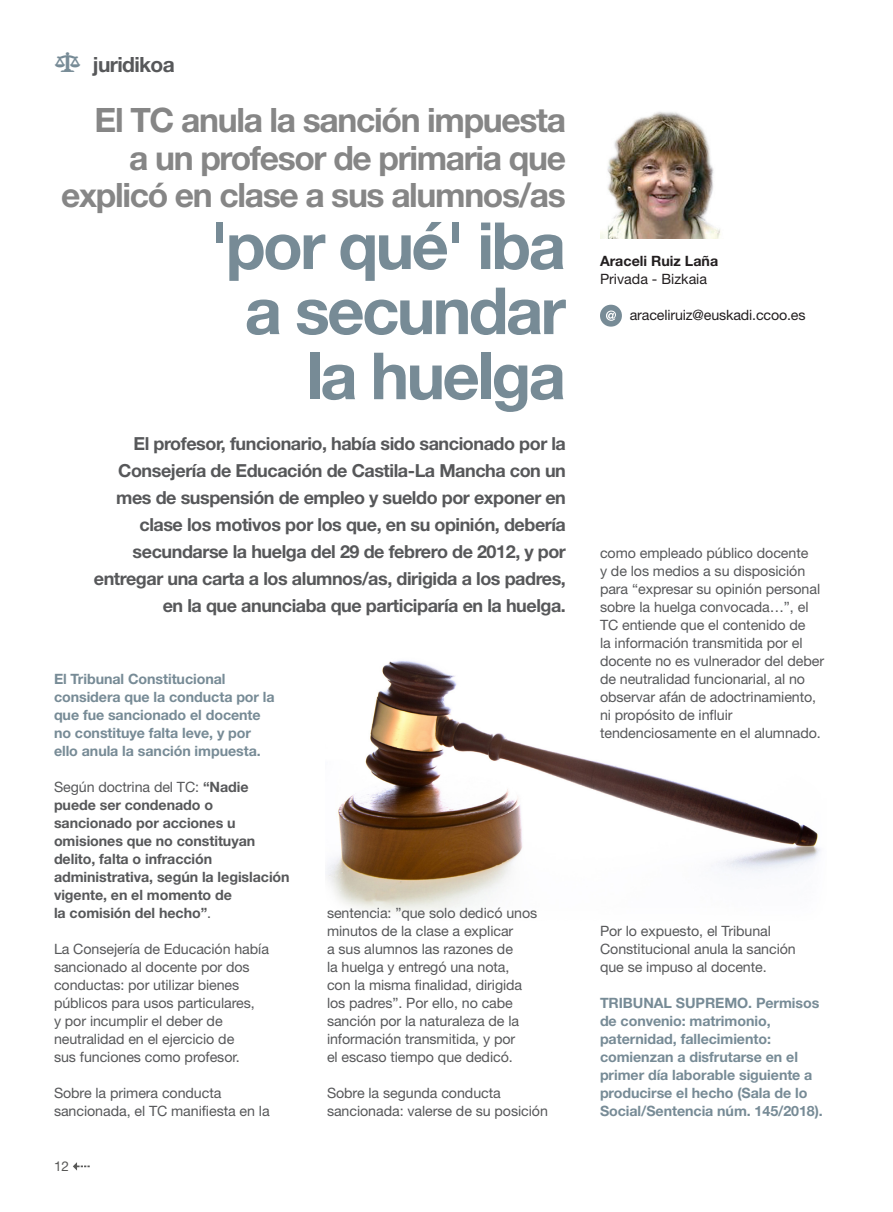
<style>
.page{position:relative;width:893px;height:1212px;background:#fff}
.page>*{position:absolute;margin:0;border:0;box-sizing:border-box;transform-origin:0 0}
.t1{font:700 65.1px/65.1px "Helvetica Neue LT Std";letter-spacing:-.04em;color:#778b96;text-align:right}
.t2{font:700 33.6px/37.5px "Helvetica Neue LT Std";letter-spacing:-.04em;color:#868686;text-align:right}
.t3{font:700 21px "Helvetica Neue LT Std";letter-spacing:-.03em;color:#57585a}
.t4{font:700 18px/27px "Helvetica Neue LT Std";letter-spacing:-.025em;color:#57585a;text-align:right}
.t5{font:14.25px/18px "Helvetica Neue LT Std";letter-spacing:-.005em;color:#57585a}
.t6{font:700 14.25px/18px "Helvetica Neue LT Std";letter-spacing:-.005em;color:#778b96}
.t7{font:700 14.25px/18px "Helvetica Neue LT Std";letter-spacing:-.005em;color:#57585a}
.t8{font:700 14.25px/18px "Helvetica Neue LT Std";color:#231f20}
.t9{font:14.25px "Helvetica Neue LT Std";letter-spacing:-.01em;color:#231f20}
.t10{font:13.5px "Helvetica Neue LT Std";color:#585857}
.s1{font-weight:400}
</style>
<div class="page">
<svg style="left:73px;top:1162px;width:17px;height:8px"></svg>
<img style="left:326px;top:661px;width:494px;height:252px">
<svg style="left:600px;top:305px;width:22px;height:22px"></svg>
<img style="left:600px;top:111px;width:121px;height:127px">
<p class="t3" style="left:93px;top:52px;width:84px">juridikoa</p>
<p class="t2" style="left:61px;top:101px;width:506px">El TC anula la sanción impuesta<br>a un profesor de primaria que explicó en clase a sus alumnos/as</p>
<p class="t1" style="left:210px;top:212px;width:357px">'por qué' iba a secundar la huelga</p>
<p class="t4" style="left:94px;top:430px;width:474px">El profesor, funcionario, había sido sancionado por la Consejería de Educación de Castila-La Mancha con un mes de suspensión de empleo y sueldo por exponer en clase los motivos por los que, en su opinión, debería secundarse la huelga del 29 de febrero de 2012, y por entregar una carta a los alumnos/as, dirigida a los padres, en la que anunciaba que participaría en la huelga.</p>
<p class="t6" style="left:54px;top:670px;width:222px">El Tribunal Constitucional considera que la conducta por la que fue sancionado el docente no constituye falta leve, y por ello anula la sanción impuesta.</p>
<p class="t7" style="left:54px;top:778px;width:237px"><span class="s1">Según doctrina del TC:</span> “Nadie puede ser condenado o sancionado por acciones u omisiones que no constituyan delito, falta o infracción administrativa, según la legislación vigente, en el momento de<br>la comisión del hecho”<span class="s1">.</span></p>
<p class="t5" style="left:54px;top:940px;width:217px">La Consejería de Educación había sancionado al docente por dos conductas: por utilizar bienes públicos para usos particulares,<br>y por incumplir el deber de neutralidad en el ejercicio de<br>sus funciones como profesor.</p>
<p class="t5" style="left:54px;top:1084px;width:217px">Sobre la primera conducta sancionada, el TC manifiesta en la</p>
<p class="t10" style="left:54px;top:1158px;width:17px">12</p>
<p class="t5" style="left:327px;top:904px;width:212px">sentencia: ”que solo dedicó unos minutos de la clase a explicar<br>a sus alumnos las razones de<br>la huelga y entregó una nota,<br>con la misma finalidad, dirigida los padres”. Por ello, no cabe sanción por la naturaleza de la información transmitida, y por<br>el escaso tiempo que dedicó.</p>
<p class="t5" style="left:327px;top:1084px;width:222px">Sobre la segunda conducta sancionada: valerse de su posición</p>
<p class="t8" style="left:600px;top:252px;width:120px">Araceli Ruiz Laña<br><span class="s1">Privada - Bizkaia</span></p>
<p class="t9" style="left:630px;top:307px;width:177px">araceliruiz@euskadi.ccoo.es</p>
<p class="t5" style="left:600px;top:544px;width:226px">como empleado público docente<br>y de los medios a su disposición para “expresar su opinión personal sobre la huelga convocada…”, el<br>TC entiende que el contenido de<br>la información transmitida por el docente no es vulnerador del deber de neutralidad funcionarial, al no observar afán de adoctrinamiento, ni propósito de influir tendenciosamente en el alumnado.</p>
<p class="t5" style="left:600px;top:922px;width:197px">Por lo expuesto, el Tribunal<br>Constitucional anula la sanción que se impuso al docente.</p>
<p class="t6" style="left:600px;top:994px;width:224px">TRIBUNAL SUPREMO. Permisos de convenio: matrimonio, paternidad, fallecimiento: comienzan a disfrutarse en el primer día laborable siguiente a producirse el hecho (Sala de lo<br>Social/Sentencia núm. 145/2018).</p>
</div>
